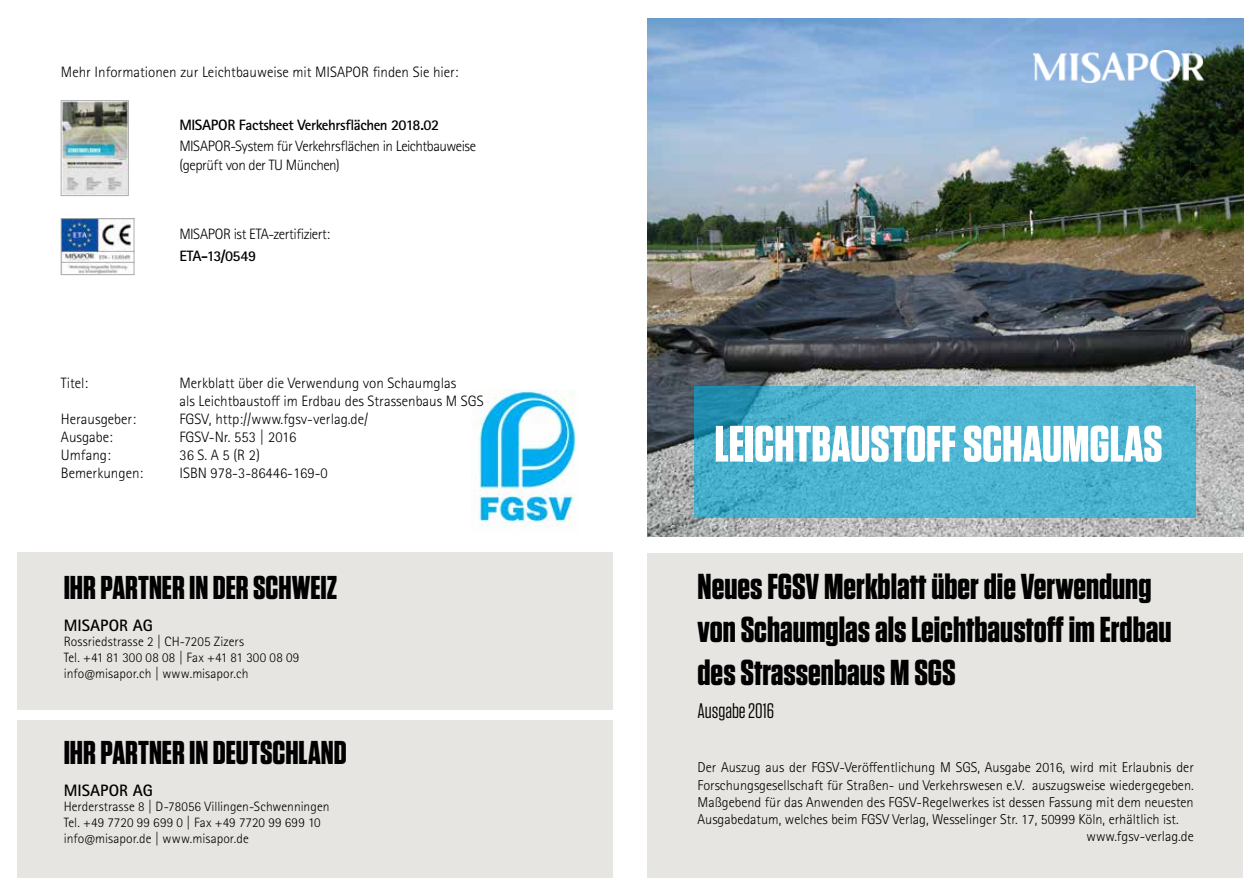
<style>
.page{position:relative;width:1259px;height:893px;background:#fff}
.page>*{position:absolute;margin:0;border:0;box-sizing:border-box;transform-origin:0 0}
.t1{font:700 51px "Tungsten";color:#fff}
.t2{font:700 36px/43.2px "Tungsten";color:#000}
.t3{font:700 33px "Tungsten";color:#000}
.t4{font:21px "Tungsten";color:#000}
.t5{font:700 16.5px "Rotis Sans Serif Std";color:#000}
.t6{font:300 15px/18px "Rotis Sans Serif Std";color:#000}
.t7{font:300 15px/18.8px "Rotis Sans Serif Std";letter-spacing:-.03em;color:#000}
.t8{font:700 15px "Rotis Sans Serif Std";letter-spacing:-.03em;color:#000}
.t9{font:300 15px "Rotis Sans Serif Std";letter-spacing:-.035em;color:#000}
.t10{font:300 14.25px "Rotis Sans Serif Std";color:#000}
.t11{font:300 13.5px/15.8px "Rotis Sans Serif Std";letter-spacing:.005em;color:#000}
</style>
<div class="page">
<div style="left:17px;top:553px;width:595px;height:157px;background:#e7e5e1"></div>
<div style="left:647px;top:553px;width:596px;height:324px;background:#e7e5e1"></div>
<img style="left:647px;top:18px;width:596px;height:519px">
<svg style="left:694px;top:386px;width:502px;height:132px;background:#48b0cd"></svg>
<div style="left:17px;top:720px;width:595px;height:157px;background:#e7e5e1"></div>
<img style="left:471px;top:389px;width:105px;height:139px">
<img style="left:1033px;top:51px;width:170px;height:32px">
<img style="left:63px;top:220px;width:69px;height:53px">
<div style="left:61px;top:218px;width:73px;height:57px;border:1px solid #a9adae"></div>
<img style="left:63px;top:102px;width:63px;height:92px">
<div style="left:61px;top:100px;width:67px;height:96px;border:1px solid #a9adae"></div>
<p class="t6" style="left:61px;top:63px;width:399px">Mehr Informationen zur Leichtbauweise mit MISAPOR finden Sie hier:</p>
<p class="t8" style="left:179px;top:115px;width:261px">MISAPOR Factsheet Verkehrsflächen 2018.02</p>
<p class="t7" style="left:179px;top:137px;width:298px">MISAPOR-System für Verkehrsflächen in Leichtbauweise (geprüft von der TU München)</p>
<p class="t9" style="left:179px;top:226px;width:152px">MISAPOR ist ETA-zertifiziert:</p>
<p class="t8" style="left:179px;top:247px;width:78px">ETA-13/0549</p>
<p class="t6" style="left:61px;top:374px;width:29px">Titel:</p>
<p class="t6" style="left:179px;top:374px;width:306px">Merkblatt über die Verwendung von Schaumglas<br>als Leichtbaustoff im Erdbau des Strassenbaus M SGS</p>
<p class="t6" style="left:61px;top:410px;width:77px">Herausgeber:</p>
<p class="t6" style="left:179px;top:410px;width:190px">FGSV, http://www.fgsv-verlag.de/</p>
<p class="t6" style="left:61px;top:428px;width:53px">Ausgabe:</p>
<p class="t6" style="left:179px;top:428px;width:118px">FGSV-Nr. 553 | 2016</p>
<p class="t6" style="left:61px;top:446px;width:51px">Umfang:</p>
<p class="t6" style="left:179px;top:446px;width:82px">36 S. A 5 (R 2)</p>
<p class="t6" style="left:61px;top:464px;width:84px">Bemerkungen:</p>
<p class="t6" style="left:179px;top:464px;width:150px">ISBN 978-3-86446-169-0</p>
<h3 class="t3" style="left:64px;top:570px;width:275px">Ihr Partner in der Schweiz</h3>
<p class="t5" style="left:64px;top:614px;width:90px">MISAPOR AG</p>
<p class="t11" style="left:64px;top:634px;width:237px">Rossriedstrasse 2 | CH-7205 Zizers<br>Tel. +41 81 300 08 08 | Fax +41 81 300 08 09 info@misapor.ch | www.misapor.ch</p>
<h3 class="t3" style="left:64px;top:735px;width:284px">Ihr Partner in Deutschland</h3>
<p class="t5" style="left:64px;top:780px;width:90px">MISAPOR AG</p>
<p class="t11" style="left:64px;top:799px;width:267px">Herderstrasse 8 | D-78056 Villingen-Schwenningen<br>Tel. +49 7720 99 699 0 | Fax +49 7720 99 699 10 info@misapor.de | www.misapor.de</p>
<h1 class="t1" style="left:714px;top:417px;width:447px">Leichtbaustoff Schaumglas</h1>
<h2 class="t2" style="left:697px;top:566px;width:475px">Neues FGSV Merkblatt über die Verwendung von Schaumglas als Leichtbaustoff im Erdbau des Strassenbaus M SGS</h2>
<h3 class="t4" style="left:697px;top:700px;width:78px">Ausgabe 2016</h3>
<p class="t10" style="left:697px;top:759px;width:498px">Der Auszug aus der FGSV-Veröffentlichung M SGS, Ausgabe 2016, wird mit Erlaubnis der</p>
<p class="t10" style="left:697px;top:777px;width:498px">Forschungsgesellschaft für Straßen- und Verkehrswesen e.V. auszugsweise wiedergegeben.</p>
<p class="t10" style="left:697px;top:794px;width:498px">Maßgebend für das Anwenden des FGSV-Regelwerkes ist dessen Fassung mit dem neuesten</p>
<p class="t10" style="left:697px;top:811px;width:482px">Ausgabedatum, welches beim FGSV Verlag, Wesselinger Str. 17, 50999 Köln, erhältlich ist.</p>
<p class="t10" style="left:1086px;top:828px;width:109px">www.fgsv-verlag.de</p>
</div>
